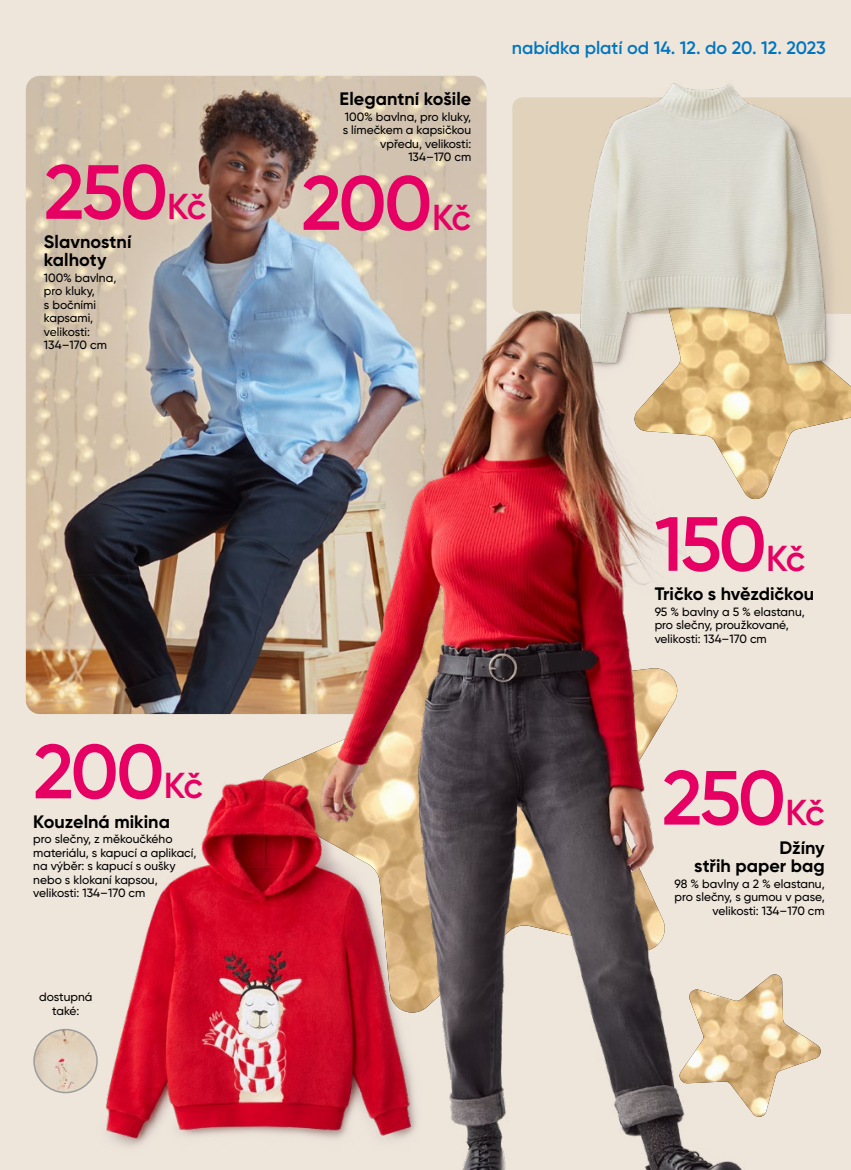
<style>
.page{position:relative;width:851px;height:1170px;background:#fff}
.page>*{position:absolute;margin:0;border:0;box-sizing:border-box;transform-origin:0 0}
.t1{font:600 76.5px "Gilroy";letter-spacing:-.04em;color:#e60064}
.t2{font:700 18px/18px "Gilroy";color:#000}
.t3{font:600 18px "Gilroy";color:#0075bf}
.t4{font:500 12px/13.5px "Gilroy";color:#000}
.s1{font-size:36px}
</style>
<div class="page">
<div style="left:0;top:0;width:850px;height:1169px;background:#eee5db"></div>
<img style="left:26px;top:76px;width:460px;height:638px">
<div style="left:512px;top:97px;width:338px;height:160px;background:#e1d2bc"></div>
<img style="left:561px;top:83px;width:287px;height:174px">
<img style="left:165px;top:257px;width:685px;height:912px">
<img style="left:165px;top:754px;width:256px;height:9px">
<img style="left:79px;top:763px;width:342px;height:406px">
<img style="left:34px;top:1029px;width:63px;height:63px;border-radius:31px">
<div style="left:33px;top:1028px;width:65px;height:65px;border:2px solid #9d9d9c;border-radius:50%"></div>
<h1 class="t1" style="left:44px;top:144px;width:164px">250 <span class="s1">Kč</span></h1>
<h2 class="t2" style="left:44px;top:233px;width:89px">Slavnostní kalhoty</h2>
<p class="t4" style="left:44px;top:271px;width:74px">100% bavlna, pro kluky,<br>s bočními kapsami, velikosti:<br>134–170 cm</p>
<h1 class="t1" style="left:33px;top:724px;width:171px">200 <span class="s1">Kč</span></h1>
<h2 class="t2" style="left:33px;top:812px;width:138px">Kouzelná mikina</h2>
<p class="t4" style="left:33px;top:832px;width:165px">pro slečny, z měkoučkého materiálu, s kapucí a aplikací, na výběr: s kapucí s oušky nebo s klokaní kapsou, velikosti: 134–170 cm</p>
<p class="t4" style="left:39px;top:989px;width:55px;text-align:center">dostupná také:</p>
<h2 class="t2" style="left:339px;top:90px;width:133px">Elegantní košile</h2>
<p class="t4" style="left:343px;top:110px;width:130px;text-align:right">100% bavlna, pro kluky, s límečkem a kapsičkou vpředu, velikosti:<br>134–170 cm</p>
<h1 class="t1" style="left:301px;top:155px;width:171px">200 <span class="s1">Kč</span></h1>
<h2 class="t3" style="left:511px;top:37px;width:315px">nabídka platí od 14. 12. do 20. 12. 2023</h2>
<h1 class="t1" style="left:654px;top:496px;width:152px">150 <span class="s1">Kč</span></h1>
<h2 class="t2" style="left:654px;top:584px;width:161px">Tričko s hvězdičkou</h2>
<p class="t4" style="left:654px;top:604px;width:152px">95 % bavlny a 5 % elastanu, pro slečny, proužkované, velikosti: 134–170 cm</p>
<h1 class="t1" style="left:661px;top:750px;width:164px">250 <span class="s1">Kč</span></h1>
<h2 class="t2" style="left:694px;top:838px;width:132px;text-align:right">Džíny<br>střih paper bag</h2>
<p class="t4" style="left:674px;top:876px;width:152px;text-align:right">98 % bavlny a 2 % elastanu, pro slečny, s gumou v pase, velikosti: 134–170 cm</p>
</div>
